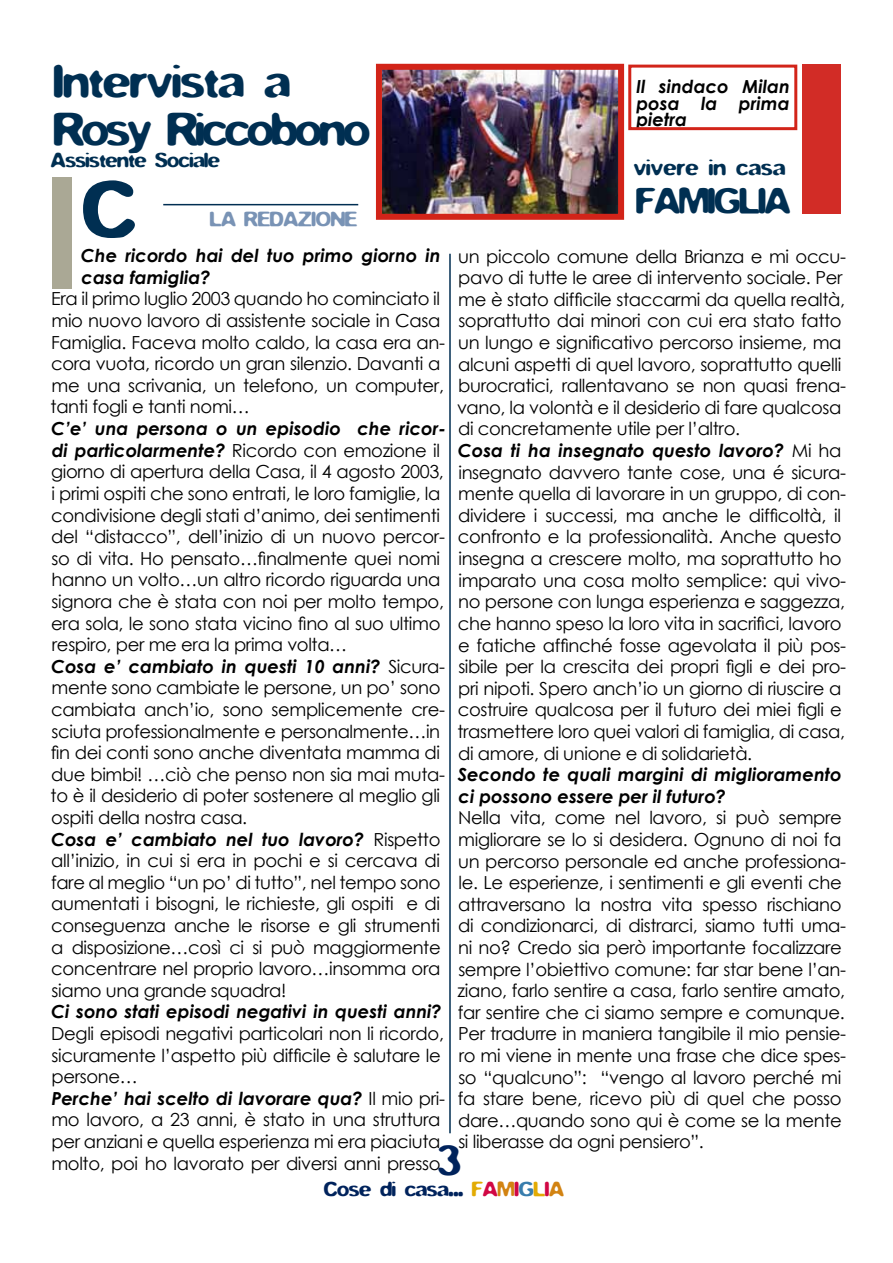
<style>
.page{position:relative;width:893px;height:1263px;background:#fff}
.page>*{position:absolute;margin:0;border:0;box-sizing:border-box;transform-origin:0 0}
.t1{font:72px "F Stop";color:#002f52}
.t2{font:40.5px/48.6px "F Stop";letter-spacing:-.05em;color:#002f52}
.t3{font:37.5px "F Stop";color:#00235c}
.t4{font:31.5px "F Stop";letter-spacing:-.03em;color:#002f52}
.t5{font:19.5px "F Stop";letter-spacing:.02em;color:#002f52}
.t6{font:18px/21.6px "Century Gothic";letter-spacing:-.02em;color:#000}
.t7{font:italic 700 18px/21.6px "Century Gothic";color:#000}
.t8{font:18px "F Stop";color:#00235c}
.t9{font:18px "F Stop";letter-spacing:-.01em;color:#002f52}
.t10{font:18px "F Stop";color:#7993b5}
.s1{font-weight:700;font-style:italic}
.s2{color:#e2ab04}
.s3{color:#d10744}
.s4{color:#d28312}
.s5{color:#387dad}
</style>
<div class="page">
<div style="left:53px;top:177px;width:19px;height:112px;background:#aaa895"></div>
<div style="left:802px;top:65px;width:39px;height:149px;background:#d22c26"></div>
<div style="left:803px;top:64px;width:38px;height:149px;background:#d22c26"></div>
<img style="left:383px;top:71px;width:234px;height:142px">
<div style="left:376px;top:64px;width:248px;height:156px;border:6px solid #d22419"></div>
<hr style="left:449px;top:254px;width:2px;height:879px;background:#002e52">
<hr style="left:163px;top:204px;width:195px;height:1px;background:#002e52">
<div style="left:628px;top:65px;width:169px;height:65px;border:3px solid #d22419"></div>
<h2 class="t2" style="left:54px;top:60px;width:317px">Intervista a<br>Rosy Riccobono</h2>
<p class="t9" style="left:51px;top:152px;width:170px">Assistente Sociale</p>
<h1 class="t1" style="left:83px;top:179px;width:55px">C</h1>
<p class="t10" style="left:210px;top:212px;width:149px">LA REDAZIONE</p>
<p class="t7" style="left:636px;top:78px;width:155px;line-height:16.5px;text-align:justify">Il sindaco Milan posa la prima pietra</p>
<p class="t5" style="left:634px;top:160px;width:153px">vivere in casa</p>
<h3 class="t4" style="left:637px;top:188px;width:156px">FAMIGLIA</h3>
<p class="t7" style="left:81px;top:244px;width:361px">Che ricordo hai del tuo primo giorno in casa famiglia?</p>
<p class="t6" style="left:51px;top:288px;width:396px">Era il primo luglio 2003 quando ho cominciato il mio nuovo lavoro di assistente sociale in Casa Famiglia. Faceva molto caldo, la casa era an&shy;cora vuota, ricordo un gran silenzio. Davanti a me una scrivania, un telefono, un computer, tanti fogli e tanti nomi…</p>
<p class="t6" style="left:51px;top:417px;width:397px"><span class="s1">C’e’ una persona o un episodio che ricor&shy;di particolarmente?</span> Ricordo con emozione il giorno di apertura della Casa, il 4 agosto 2003, i primi ospiti che sono entrati, le loro famiglie, la condivisione degli stati d’animo, dei sentimenti del “distacco”, dell’inizio di un nuovo percor&shy;so di vita. Ho pensato…finalmente quei nomi hanno un volto…un altro ricordo riguarda una signora che è stata con noi per molto tempo, era sola, le sono stata vicino fino al suo ultimo respiro, per me era la prima volta…<br><span class="s1">Cosa e’ cambiato in questi 10 anni?</span> Sicura&shy;mente sono cambiate le persone, un po’ sono cambiata anch’io, sono semplicemente cre&shy;sciuta professionalmente e personalmente…in fin dei conti sono anche diventata mamma di due bimbi! …ciò che penso non sia mai muta&shy;to è il desiderio di poter sostenere al meglio gli ospiti della nostra casa.<br><span class="s1">Cosa e’ cambiato nel tuo lavoro?</span> Rispetto all’inizio, in cui si era in pochi e si cercava di fare al meglio “un po’ di tutto”, nel tempo sono aumentati i bisogni, le richieste, gli ospiti e di conseguenza anche le risorse e gli strumenti a disposizione…così ci si può maggiormente concentrare nel proprio lavoro…insomma ora siamo una grande squadra!</p>
<p class="t7" style="left:51px;top:1000px;width:392px">Ci sono stati episodi negativi in questi anni?</p>
<p class="t6" style="left:51px;top:1022px;width:395px">Degli episodi negativi particolari non li ricordo, sicuramente l’aspetto più difficile è salutare le persone…<br><span class="s1">Perche’ hai scelto di lavorare qua?</span> Il mio pri&shy;mo lavoro, a 23 anni, è stato in una struttura per anziani e quella esperienza mi era piaciuta molto, poi ho lavorato per diversi anni presso</p>
<p class="t6" style="left:457px;top:245px;width:391px">un piccolo comune della Brianza e mi occu&shy;pavo di tutte le aree di intervento sociale. Per me è stato difficile staccarmi da quella realtà, soprattutto dai minori con cui era stato fatto un lungo e significativo percorso insieme, ma alcuni aspetti di quel lavoro, soprattutto quelli burocratici, rallentavano se non quasi frena&shy;vano, la volontà e il desiderio di fare qualcosa di concretamente utile per l’altro.<br><span class="s1">Cosa ti ha insegnato questo lavoro?</span> Mi ha insegnato davvero tante cose, una é sicura&shy;mente quella di lavorare in un gruppo, di con&shy;dividere i successi, ma anche le difficoltà, il confronto e la professionalità. Anche questo insegna a crescere molto, ma soprattutto ho imparato una cosa molto semplice: qui vivo&shy;no persone con lunga esperienza e saggezza, che hanno speso la loro vita in sacrifici, lavoro e fatiche affinché fosse agevolata il più pos&shy;sibile per la crescita dei propri figli e dei pro&shy;pri nipoti. Spero anch’io un giorno di riuscire a costruire qualcosa per il futuro dei miei figli e trasmettere loro quei valori di famiglia, di casa, di amore, di unione e di solidarietà.</p>
<p class="t7" style="left:458px;top:763px;width:385px">Secondo te quali margini di miglioramento ci possono essere per il futuro?</p>
<p class="t6" style="left:458px;top:807px;width:390px">Nella vita, come nel lavoro, si può sempre migliorare se lo si desidera. Ognuno di noi fa un percorso personale ed anche professiona&shy;le. Le esperienze, i sentimenti e gli eventi che attraversano la nostra vita spesso rischiano di condizionarci, di distrarci, siamo tutti uma&shy;ni no? Credo sia però importante focalizzare sempre l’obiettivo comune: far star bene l’an&shy;ziano, farlo sentire a casa, farlo sentire amato, far sentire che ci siamo sempre e comunque.<br>Per tradurre in maniera tangibile il mio pensie&shy;ro mi viene in mente una frase che dice spes&shy;so “qualcuno”: “vengo al lavoro perché mi fa stare bene, ricevo più di quel che posso dare…quando sono qui è come se la mente si liberasse da ogni pensiero”.</p>
<h3 class="t3" style="left:438px;top:1144px;width:24px">3</h3>
<p class="t8" style="left:324px;top:1182px;width:241px">Cose di casa... <span class="s2">F</span><span class="s3">A</span><span class="s4">M</span><span class="s3">I</span><span class="s5">G</span><span class="s2">L</span><span class="s3">I</span><span class="s4">A</span></p>
</div>
